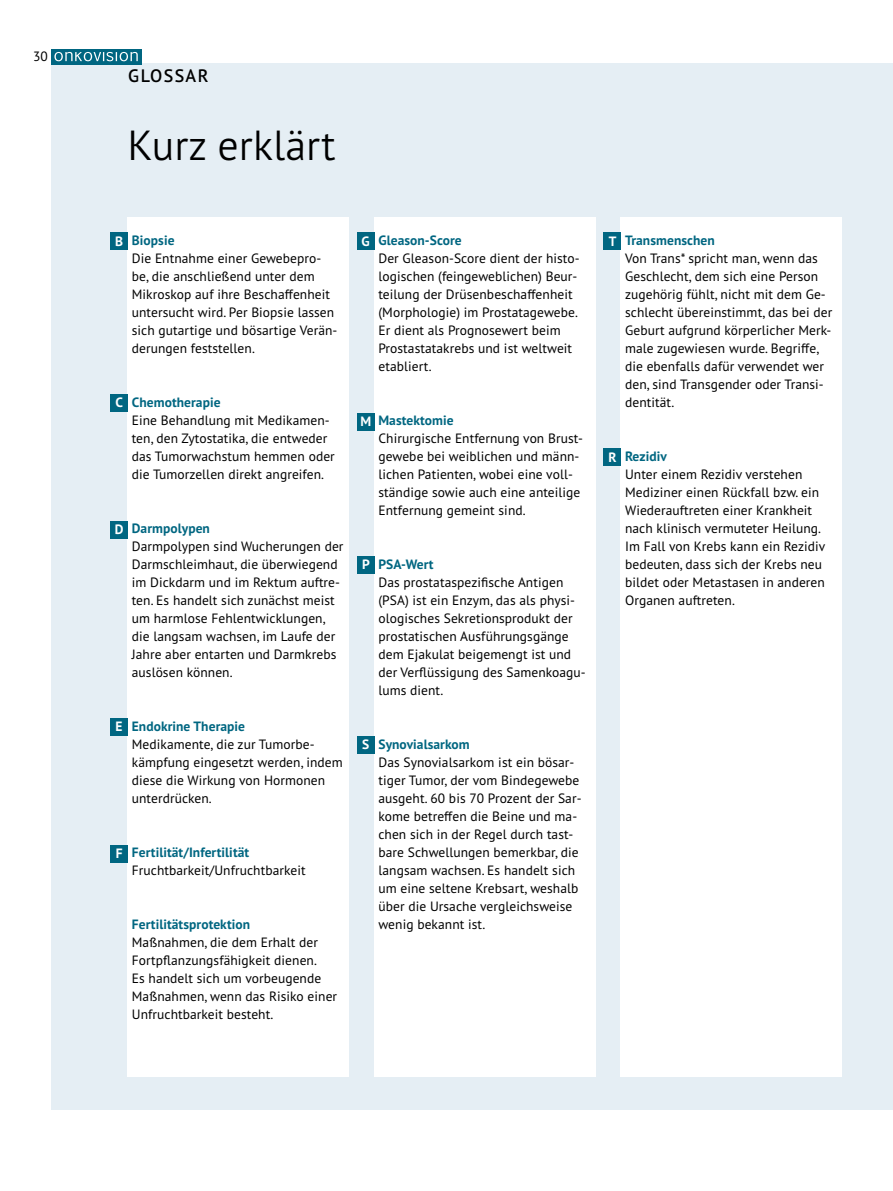
<style>
.page{position:relative;width:893px;height:1191px;background:#fff}
.page>*{position:absolute;margin:0;border:0;box-sizing:border-box;transform-origin:0 0}
.t1{font:300 42px "PT Sans Pro";color:#000}
.t2{font:600 18px "PT Sans Pro";letter-spacing:.08em;color:#000}
.t3{font:13.5px/18px "PT Sans Pro";letter-spacing:.005em;color:#000}
.t4{font:700 13.5px "PT Sans Pro";letter-spacing:.005em;color:#006681}
.t5{font:700 13.5px "PT Sans Pro";color:#fff}
</style>
<div class="page">
<div style="left:51px;top:64px;width:842px;height:1046px;background:#e5eef4"></div>
<div style="left:621px;top:217px;width:221px;height:859px;background:#fff"></div>
<div style="left:374px;top:217px;width:221px;height:859px;background:#fff"></div>
<div style="left:128px;top:217px;width:221px;height:859px;background:#fff"></div>
<div style="left:111px;top:718px;width:17px;height:17px;background:#006681"></div>
<div style="left:111px;top:521px;width:17px;height:17px;background:#006681"></div>
<div style="left:357px;top:413px;width:17px;height:17px;background:#006681"></div>
<div style="left:357px;top:556px;width:17px;height:17px;background:#006681"></div>
<div style="left:604px;top:449px;width:17px;height:17px;background:#006681"></div>
<div style="left:357px;top:736px;width:17px;height:17px;background:#006681"></div>
<div style="left:604px;top:233px;width:17px;height:17px;background:#006681"></div>
<div style="left:111px;top:233px;width:17px;height:17px;background:#006681"></div>
<div style="left:111px;top:394px;width:17px;height:17px;background:#006681"></div>
<div style="left:357px;top:233px;width:17px;height:17px;background:#006681"></div>
<div style="left:111px;top:845px;width:17px;height:17px;background:#006681"></div>
<div style="left:51px;top:49px;width:91px;height:15px;background:#006681"></div>
<svg style="left:54px;top:52px;width:84px;height:9px"></svg>
<p class="t3" style="left:33px;top:47px;width:16px">30</p>
<h2 class="t2" style="left:128px;top:64px;width:82px">GLOSSAR</h2>
<h1 class="t1" style="left:128px;top:118px;width:210px">Kurz erklärt</h1>
<p class="t4" style="left:378px;top:232px;width:85px">Gleason-Score</p>
<p class="t3" style="left:378px;top:249px;width:203px">Der Gleason-Score dient der histo&shy;logischen (feingeweblichen) Beur&shy;teilung der Drüsenbeschaffenheit (Morphologie) im Prostatagewebe.<br>Er dient als Prognosewert beim<br>Prostastatakrebs und ist weltweit etabliert.</p>
<p class="t4" style="left:132px;top:232px;width:44px">Biopsie</p>
<p class="t3" style="left:132px;top:249px;width:207px">Die Entnahme einer Gewebepro&shy;be, die anschließend unter dem<br>Mikroskop auf ihre Beschaffenheit untersucht wird. Per Biopsie lassen sich gutartige und bösartige Verän&shy;derungen feststellen.</p>
<p class="t5" style="left:362px;top:232px;width:10px">G</p>
<p class="t5" style="left:115px;top:232px;width:9px">B</p>
<p class="t5" style="left:609px;top:232px;width:9px">T</p>
<p class="t5" style="left:116px;top:394px;width:9px">C</p>
<p class="t4" style="left:132px;top:394px;width:90px">Chemotherapie</p>
<p class="t3" style="left:132px;top:411px;width:205px">Eine Behandlung mit Medikamen&shy;ten, den Zytostatika, die entweder das Tumorwachstum hemmen oder die Tumorzellen direkt angreifen.</p>
<p class="t5" style="left:115px;top:520px;width:10px">D</p>
<p class="t4" style="left:132px;top:520px;width:80px">Darmpolypen</p>
<p class="t3" style="left:132px;top:537px;width:213px">Darmpolypen sind Wucherungen der<br>Darmschleimhaut, die überwiegend im Dickdarm und im Rektum auftre&shy;ten. Es handelt sich zunächst meist um harmlose Fehlentwicklungen, die langsam wachsen, im Laufe der<br>Jahre aber entarten und Darmkrebs auslösen können.</p>
<p class="t5" style="left:360px;top:412px;width:12px">M</p>
<p class="t4" style="left:378px;top:412px;width:77px">Mastektomie</p>
<p class="t3" style="left:378px;top:429px;width:206px">Chirurgische Entfernung von Brust&shy;gewebe bei weiblichen und männ&shy;lichen Patienten, wobei eine voll&shy;ständige sowie auch eine anteilige Entfernung gemeint sind.</p>
<p class="t5" style="left:362px;top:555px;width:9px">P</p>
<p class="t4" style="left:378px;top:556px;width:57px">PSA-Wert</p>
<p class="t3" style="left:378px;top:573px;width:209px">Das prostataspezifische Antigen (PSA) ist ein Enzym, das als physi&shy;ologisches Sekretionsprodukt der prostatischen Ausführungsgänge dem Ejakulat beigemengt ist und der Verflüssigung des Samenkoagu&shy;lums dient.</p>
<p class="t5" style="left:608px;top:448px;width:10px">R</p>
<p class="t4" style="left:625px;top:232px;width:91px">Transmenschen</p>
<p class="t3" style="left:625px;top:249px;width:209px">Von Trans* spricht man, wenn das<br>Geschlecht, dem sich eine Person zugehörig fühlt, nicht mit dem Ge&shy;schlecht übereinstimmt, das bei der<br>Geburt aufgrund körperlicher Merk&shy;male zugewiesen wurde. Begriffe, die ebenfalls dafür verwendet wer den, sind Transgender oder Transi&shy;dentität.</p>
<p class="t4" style="left:625px;top:448px;width:43px">Rezidiv</p>
<p class="t3" style="left:625px;top:465px;width:202px">Unter einem Rezidiv verstehen<br>Mediziner einen Rückfall bzw. ein<br>Wiederauftreten einer Krankheit nach klinisch vermuteter Heilung.<br>Im Fall von Krebs kann ein Rezidiv bedeuten, dass sich der Krebs neu bildet oder Metastasen in anderen<br>Organen auftreten.</p>
<p class="t5" style="left:116px;top:717px;width:9px">E</p>
<p class="t4" style="left:132px;top:718px;width:115px">Endokrine Therapie</p>
<p class="t3" style="left:132px;top:735px;width:212px">Medikamente, die zur Tumorbe&shy;kämpfung eingesetzt werden, indem diese die Wirkung von Hormonen unterdrücken.</p>
<p class="t5" style="left:116px;top:844px;width:8px">F</p>
<p class="t4" style="left:132px;top:844px;width:119px">Fertilität/Infertilität</p>
<p class="t3" style="left:132px;top:861px;width:175px">Fruchtbarkeit/Unfruchtbarkeit</p>
<p class="t4" style="left:132px;top:916px;width:120px">Fertilitätsprotektion</p>
<p class="t3" style="left:132px;top:933px;width:207px">Maßnahmen, die dem Erhalt der<br>Fortpflanzungsfähigkeit dienen.<br>Es handelt sich um vorbeugende<br>Maßnahmen, wenn das Risiko einer<br>Unfruchtbarkeit besteht.</p>
<p class="t5" style="left:362px;top:735px;width:9px">S</p>
<p class="t4" style="left:378px;top:736px;width:93px">Synovialsarkom</p>
<p class="t3" style="left:378px;top:753px;width:205px">Das Synovialsarkom ist ein bösar&shy;tiger Tumor, der vom Bindegewebe ausgeht. 60 bis 70 Prozent der Sar&shy;kome betreffen die Beine und ma&shy;chen sich in der Regel durch tast&shy;bare Schwellungen bemerkbar, die langsam wachsen. Es handelt sich um eine seltene Krebsart, weshalb über die Ursache vergleichsweise wenig bekannt ist.</p>
</div>
